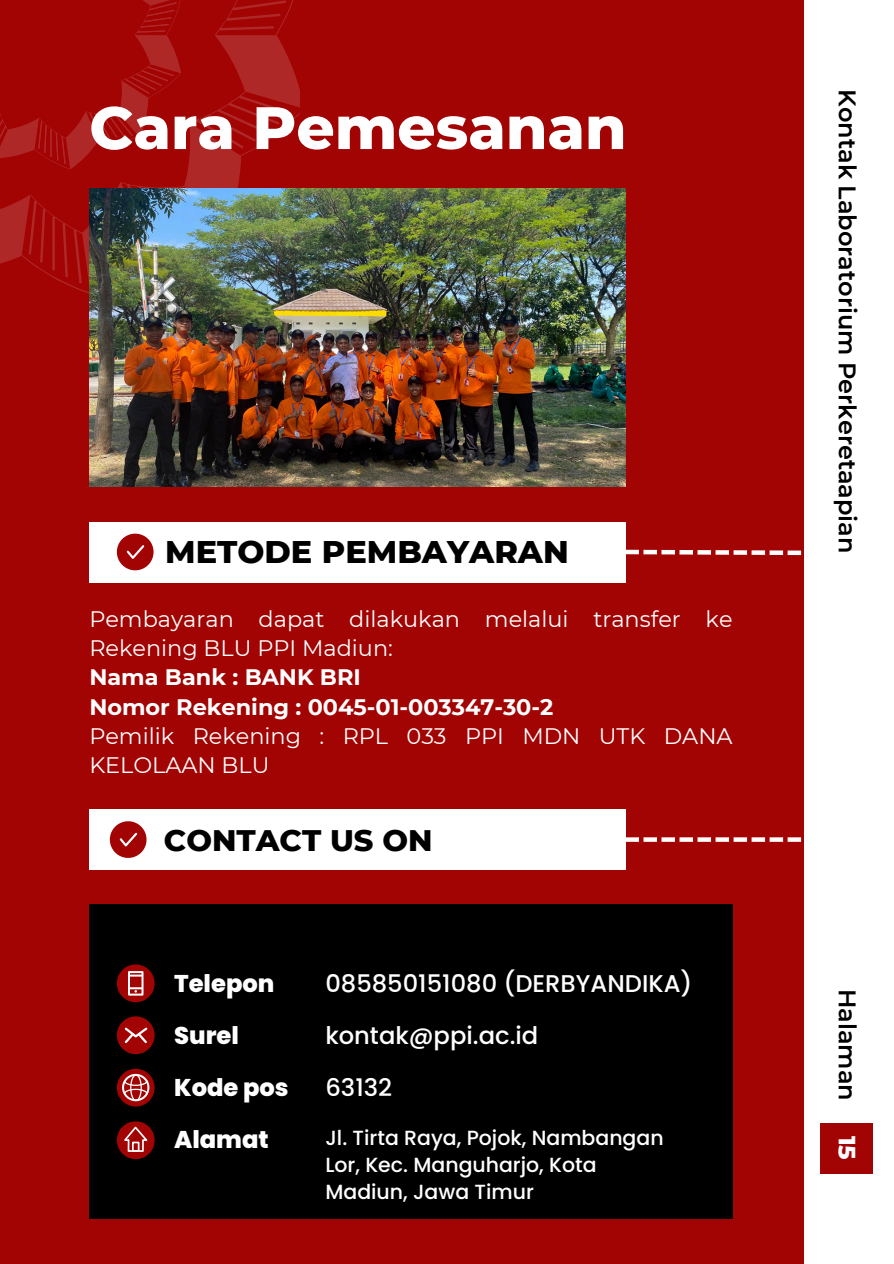
<style>
.page{position:relative;width:894px;height:1264px;background:#fff}
.page>*{position:absolute;margin:0;border:0;box-sizing:border-box;transform-origin:0 0}
.t1{font:800 59.7px "Montserrat";color:#fff}
.t2{font:800 31.95px "Montserrat";color:#000}
.t3{font:800 30.3px "Montserrat";color:#000}
.t4{font:500 24.15px "Poppins";color:#fff}
.t5{font:800 24.15px "Poppins";color:#fff}
.t6{font:600 24px "Montserrat";color:#000}
.t7{font:800 24px "Montserrat";color:#fff}
.t8{font:22.35px/29.2px "Montserrat";color:#fff}
.t9{font:500 20.4px/27.3px "Poppins";color:#fff}
.s1{font-weight:700}
</style>
<div class="page">
<div style="left:0;top:0;width:893px;height:1263px;background:#a20303"></div>
<div style="left:804px;top:0;width:89px;height:1263px;background:#fff"></div>
<div style="left:820px;top:1123px;width:53px;height:51px;background:#a20303"></div>
<svg style="left:0;top:0;width:299px;height:293px"></svg>
<div style="left:89px;top:521px;width:536px;height:61px;background:#fff"></div>
<div style="left:89px;top:809px;width:536px;height:60px;background:#fff"></div>
<svg style="left:625px;top:837px;width:175px;height:4px"></svg>
<svg style="left:117px;top:533px;width:36px;height:37px"></svg>
<svg style="left:110px;top:821px;width:36px;height:36px"></svg>
<svg style="left:625px;top:549px;width:177px;height:6px"></svg>
<div style="left:89px;top:904px;width:643px;height:314px;background:#000"></div>
<svg style="left:117px;top:1016px;width:37px;height:38px"></svg>
<svg style="left:117px;top:964px;width:37px;height:38px"></svg>
<svg style="left:117px;top:1068px;width:37px;height:38px"></svg>
<svg style="left:117px;top:1121px;width:37px;height:38px"></svg>
<div style="left:132px;top:1141px;width:7px;height:10px;border:2px solid #fff"></div>
<img style="left:89px;top:188px;width:536px;height:298px">
<p class="t1" style="left:89px;top:91px;width:538px">Cara Pemesanan</p>
<h1 class="t2" style="left:165px;top:532px;width:405px">METODE PEMBAYARAN</h1>
<h4 class="t8" style="left:89px;top:604px;width:644px">Pembayaran dapat dilakukan melalui transfer ke<br>Rekening BLU PPI Madiun:<br><span class="s1">Nama Bank : BANK BRI<br>Nomor Rekening : 0045-01-003347-30-2<br></span>Pemilik Rekening : RPL 033 PPI MDN UTK DANA<br>KELOLAAN BLU</h4>
<p class="t3" style="left:164px;top:821px;width:270px">CONTACT US ON</p>
<h2 class="t5" style="left:174px;top:966px;width:102px">Telepon</h2>
<h5 class="t5" style="left:174px;top:1018px;width:66px">Surel</h5>
<p class="t4" style="left:325px;top:966px;width:368px">085850151080 (DERBYANDIKA)</p>
<h2 class="t4" style="left:325px;top:1018px;width:214px">kontak@ppi.ac.id</h2>
<p class="t5" style="left:174px;top:1070px;width:116px">Kode pos</p>
<p class="t4" style="left:325px;top:1070px;width:68px">63132</p>
<p class="t5" style="left:174px;top:1122px;width:96px">Alamat</p>
<p class="t9" style="left:325px;top:1123px;width:340px">Jl. Tirta Raya, Pojok, Nambangan<br>Lor, Kec. Manguharjo, Kota<br>Madiun, Jawa Timur</p>
<p class="t6" style="left:862px;top:89px;width:465px;rotate:90deg">Kontak Laboratorium Perkeretaapian</p>
<p class="t6" style="left:862px;top:988px;width:113px;rotate:90deg">Halaman</p>
<p class="t7" style="left:862px;top:1135px;width:26px;rotate:90deg">15</p>
</div>
